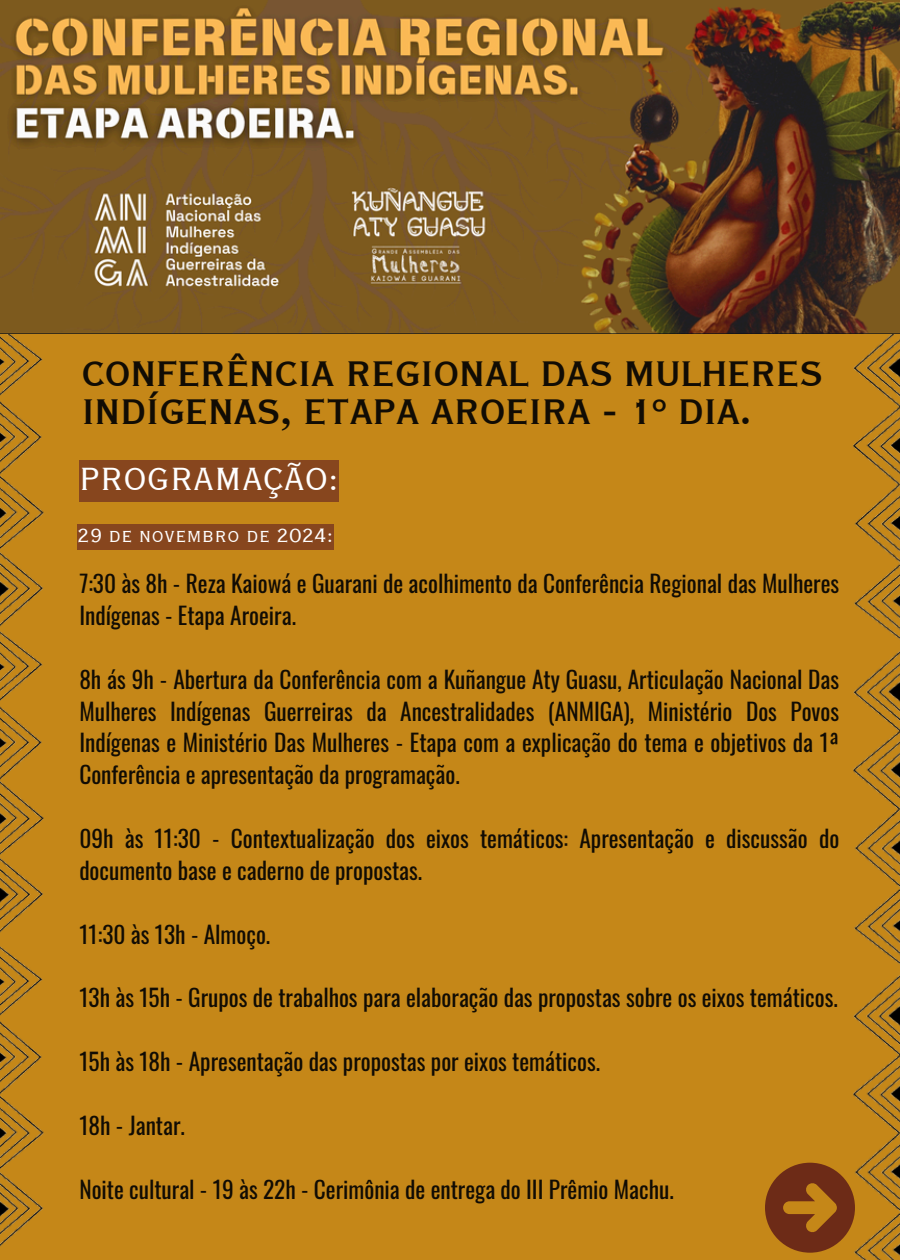
<style>
.page{position:relative;width:900px;height:1260px;background:#c58718}
.page>*{position:absolute;margin:0;border:0;box-sizing:border-box;transform-origin:0 0}
.t1{font:46.5px "Copperplate Gothic LT Pro 30 BC";color:#110c04}
.t2{font:41.75px "Copperplate Gothic LT Pro 29 BC";color:#fff}
.t3{font:25.25px "Copperplate Gothic LT Pro 29 BC";color:#fff}
.t4{font:23.25px/32px "Oswald";color:#110c04}
</style>
<div class="page">
<img style="left:0;top:334px;width:44px;height:287px">
<img style="left:854px;top:334px;width:46px;height:306px">
<img style="left:0;top:621px;width:44px;height:312px">
<img style="left:0;top:946px;width:44px;height:301px">
<img style="left:854px;top:651px;width:46px;height:313px">
<img style="left:854px;top:964px;width:46px;height:296px">
<svg style="left:765px;top:1163px;width:90px;height:90px"></svg>
<img style="left:0;top:0;width:900px;height:334px">
<div style="left:79px;top:461px;width:260px;height:41px;background:#87461e"></div>
<div style="left:77px;top:524px;width:256px;height:25px;background:#87461e"></div>
<p class="t1" style="left:82px;top:352px;width:742px">CONFERÊNCIA REGIONAL DAS MULHERES</p>
<p class="t1" style="left:82px;top:390px;width:671px">INDÍGENAS, ETAPA AROEIRA - 1º DIA.</p>
<p class="t2" style="left:79px;top:459px;width:261px">PROGRAMAÇÃO:</p>
<p class="t3" style="left:77px;top:524px;width:258px">29 de novembro de 2024:</p>
<p class="t4" style="left:79px;top:567px;width:761px">7:30 às 8h - Reza Kaiowá e Guarani de acolhimento da Conferência Regional das Mulheres<br>Indígenas - Etapa Aroeira.</p>
<p class="t4" style="left:79px;top:662px;width:761px;text-align:justify">8h ás 9h - Abertura da Conferência com a Kuñangue Aty Guasu, Articulação Nacional Das Mulheres Indígenas Guerreiras da Ancestralidades (ANMIGA), Ministério Dos Povos Indígenas e Ministério Das Mulheres - Etapa com a explicação do tema e objetivos da 1ª Conferência e apresentação da programação.</p>
<p class="t4" style="left:79px;top:822px;width:761px">09h às 11:30 - Contextualização dos eixos temáticos: Apresentação e discussão do documento base e caderno de propostas.</p>
<h1 class="t4" style="left:79px;top:917px;width:192px">11:30 às 13h - Almoço.</h1>
<h1 class="t4" style="left:79px;top:981px;width:760px">13h às 15h - Grupos de trabalhos para elaboração das propostas sobre os eixos temáticos.</h1>
<p class="t4" style="left:79px;top:1045px;width:522px">15h às 18h - Apresentação das propostas por eixos temáticos.</p>
<p class="t4" style="left:79px;top:1108px;width:107px">18h - Jantar.</p>
<p class="t4" style="left:79px;top:1172px;width:596px">Noite cultural - 19 às 22h - Cerimônia de entrega do III Prêmio Machu.</p>
</div>
